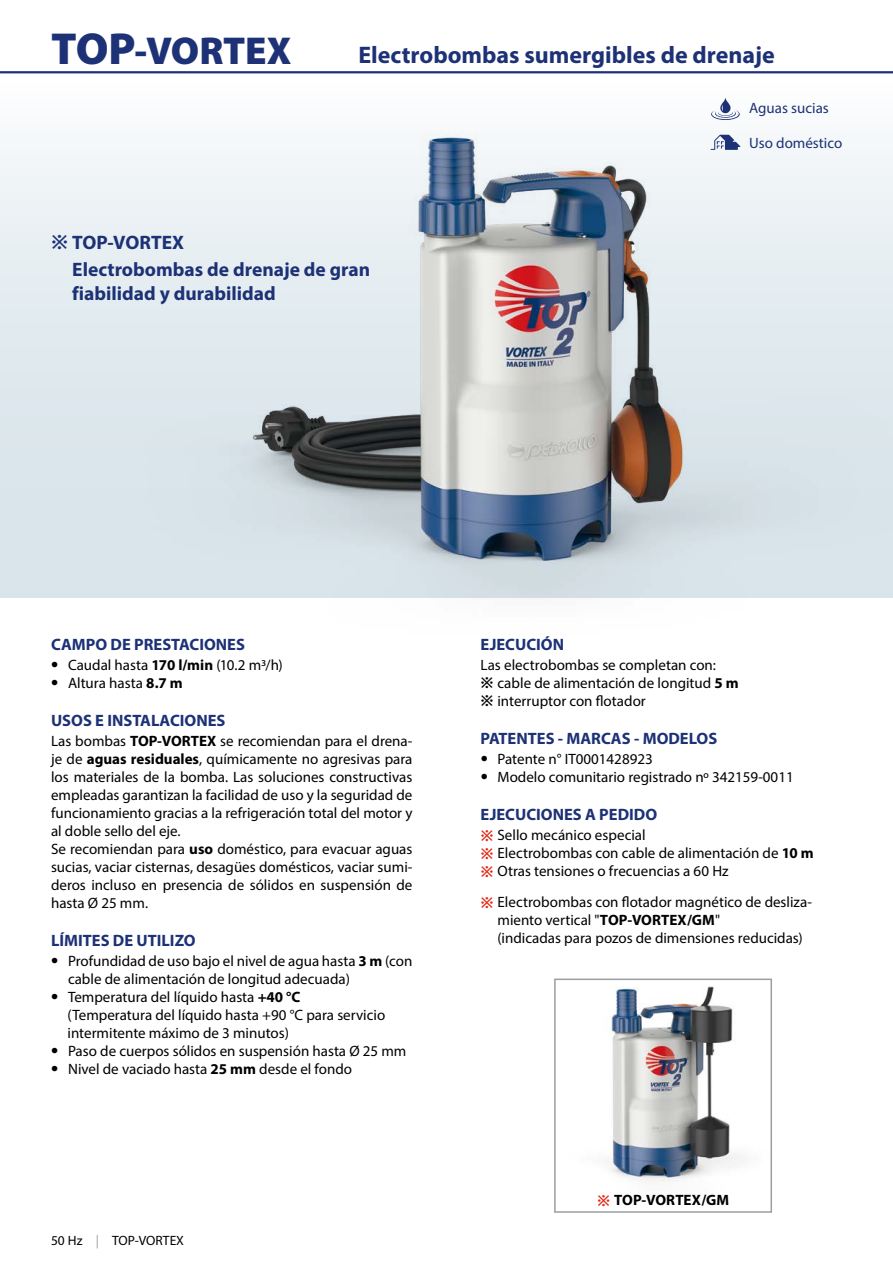
<style>
.page{position:relative;width:893px;height:1263px;background:#fff}
.page>*{position:absolute;margin:0;border:0;box-sizing:border-box;transform-origin:0 0}
.t1{font:900 39px "Myriad Pro";color:#1d3176}
.t2{font:700 24px "Myriad Pro";color:#1d3176}
.t3{font:700 19.5px/27.6px "Myriad Pro";color:#1d3176}
.t4{font:700 16.5px "Myriad Pro";color:#1d3176}
.t5{font:15px/18px "Myriad Pro";color:#000}
.t6{font:15px "Myriad Pro";color:#1d3176}
.t7{font:700 15px "Myriad Pro";letter-spacing:.01em;color:#000}
.t8{font:13.5px "Myriad Pro";color:#000}
.s1{font-size:45px}
.s2{font-family:"Apple SD Gothic Neo"}
.s3{font-weight:700;font-size:21px}
.s4{font-weight:700}
.s5{color:#9c9e9f}
.s6{font-family:"Apple SD Gothic Neo";font-weight:700}
.s7{font-family:"Apple SD Gothic Neo";font-weight:700;color:#e42313}
.s8{font-family:"Apple SD Gothic Neo";color:#e42313}
</style>
<div class="page">
<div style="left:0;top:72px;width:893px;height:525px;background:linear-gradient(to bottom,#f7fafb,#d2e0e7)"></div>
<hr style="left:0;top:71px;width:893px;height:2px;background:#1d3176">
<img style="left:603px;top:986px;width:142px;height:197px">
<div style="left:554px;top:978px;width:218px;height:235px;border:2px solid #9c9e9f"></div>
<img style="left:98px;top:122px;width:795px;height:476px">
<img style="left:326px;top:138px;width:121px;height:284px">
<svg style="left:711px;top:98px;width:29px;height:22px"></svg>
<svg style="left:710px;top:135px;width:30px;height:15px"></svg>
<h1 class="t1" style="left:51px;top:24px;width:242px"><span class="s1">TOP</span>-VORTEX</h1>
<h2 class="t2" style="left:358px;top:39px;width:418px">Electrobombas sumergibles de drenaje</h2>
<p class="t6" style="left:749px;top:99px;width:81px">Aguas sucias</p>
<p class="t6" style="left:749px;top:134px;width:94px">Uso doméstico</p>
<h3 class="t3" style="left:72px;top:227px;width:299px;text-indent:-21px"><span class="s2">※</span> TOP-VORTEX<br>Electrobombas de drenaje de gran</h3>
<h3 class="t3" style="left:72px;top:279px;width:205px">fiabilidad y durabilidad</h3>
<p class="t4" style="left:51px;top:634px;width:195px">CAMPO DE PRESTACIONES</p>
<p class="t5" style="left:51px;top:656px;width:233px"><span class="s3">•</span> Caudal hasta <span class="s4">170 l/min</span> (10.2 m3/h)</p>
<p class="t5" style="left:51px;top:674px;width:133px"><span class="s3">•</span> Altura hasta <span class="s4">8.7 m</span></p>
<p class="t4" style="left:51px;top:710px;width:176px">USOS E INSTALACIONES</p>
<p class="t5" style="left:51px;top:732px;width:363px">Las bombas <span class="s4">TOP-VORTEX</span> se recomiendan para el drena&shy;je de <span class="s4">aguas residuales</span>, químicamente no agresivas para los materiales de la bomba. Las soluciones constructivas empleadas garantizan la facilidad de uso y la seguridad de funcionamiento gracias a la refrigeración total del motor y al doble sello del eje.<br>Se recomiendan para <span class="s4">uso</span> doméstico, para evacuar aguas sucias, vaciar cisternas, desagües domésticos, vaciar sumi&shy;deros incluso en presencia de sólidos en suspensión de hasta Ø 25 mm.</p>
<p class="t4" style="left:51px;top:930px;width:146px">LÍMITES DE UTILIZO</p>
<p class="t5" style="left:68px;top:952px;width:346px;text-indent:-17px"><span class="s3">•</span> Profundidad de uso bajo el nivel de agua hasta <span class="s4">3 m</span> (con cable de alimentación de longitud adecuada)</p>
<p class="t5" style="left:68px;top:988px;width:319px;text-indent:-16px"><span class="s3">•</span> Temperatura del líquido hasta <span class="s4">+40 °C </span>(Temperatura del líquido hasta +90 °C para servicio intermitente máximo de 3 minutos)</p>
<p class="t5" style="left:51px;top:1042px;width:357px"><span class="s3">•</span> Paso de cuerpos sólidos en suspensión hasta Ø 25 mm</p>
<p class="t5" style="left:51px;top:1060px;width:302px"><span class="s3">•</span> Nivel de vaciado hasta <span class="s4">25 mm</span> desde el fondo</p>
<p class="t8" style="left:51px;top:1232px;width:134px">50 Hz <span class="s5">|</span> TOP-VORTEX</p>
<p class="t4" style="left:480px;top:634px;width:85px">EJECUCIÓN</p>
<p class="t5" style="left:480px;top:656px;width:260px">Las electrobombas se completan con:<br><span class="s6">※</span> cable de alimentación de longitud <span class="s4">5 m </span><span class="s6">※</span> interruptor con flotador</p>
<p class="t4" style="left:480px;top:728px;width:238px">PATENTES - MARCAS - MODELOS</p>
<p class="t5" style="left:481px;top:750px;width:174px"><span class="s3">•</span> Patente n° IT0001428923</p>
<p class="t5" style="left:481px;top:768px;width:314px"><span class="s3">•</span> Modelo comunitario registrado nº 342159-0011</p>
<p class="t4" style="left:480px;top:804px;width:178px">EJECUCIONES A PEDIDO</p>
<p class="t5" style="left:480px;top:826px;width:335px"><span class="s7">※</span> Sello mecánico especial<br><span class="s7">※</span> Electrobombas con cable de alimentación de <span class="s4">10 m </span><span class="s7">※</span> Otras tensiones o frecuencias a 60 Hz</p>
<p class="t5" style="left:497px;top:893px;width:316px;text-indent:-17px"><span class="s7">※</span> Electrobombas con flotador magnético de desliza&shy;miento vertical "<span class="s4">TOP-VORTEX/GM</span>"<br>(indicadas para pozos de dimensiones reducidas)</p>
<p class="t7" style="left:597px;top:1190px;width:134px"><span class="s8">※</span> TOP-VORTEX/GM</p>
</div>
